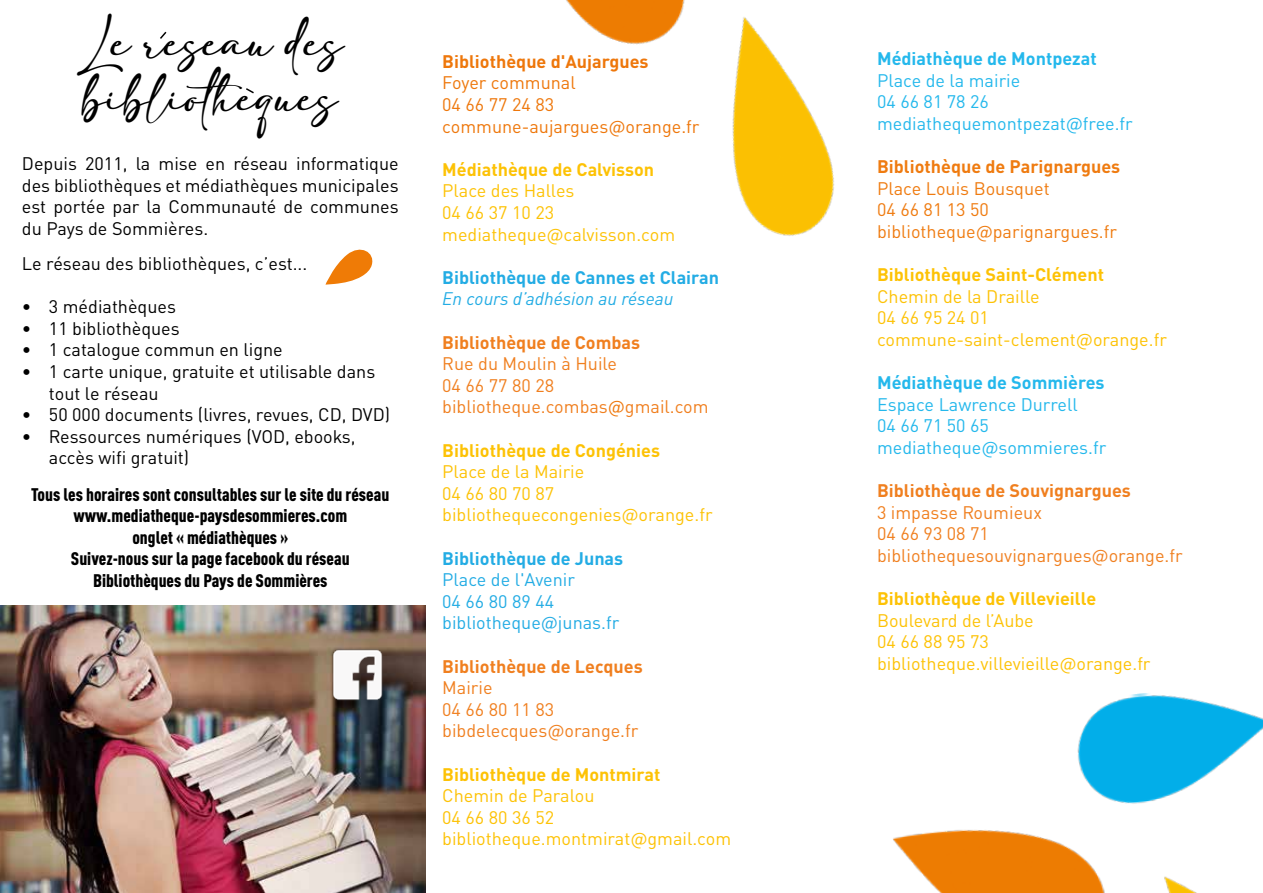
<style>
.page{position:relative;width:1263px;height:893px;background:#fff}
.page>*{position:absolute;margin:0;border:0;box-sizing:border-box;transform-origin:0 0}
.t1{font:36px/55.5px "adelia";color:#000}
.t2{font:18px/21.6px "DINOT";color:#000}
.t3{font:18px/21.6px "DINOT";color:#fdc205}
.t4{font:900 condensed 18px/21.6px "DINOT";color:#000;text-align:center}
.t5{font:18px/21.6px "DINOT";color:#f07f1f}
.t6{font:700 18px "DINOT";color:#fdc205}
.t7{font:18px/21.6px "DINOT";color:#24b8ec}
.t8{font:700 18px "DINOT";color:#f07f1f}
.t9{font:18px/21.6px "DINOT";color:#ef7b10}
.t10{font:18px/21.6px "DINOT";color:#ee770b}
.t11{font:700 18px "DINOT";color:#23ace4}
.t12{font:18px/21.6px "DINOT";color:#23ace4}
.t13{font:700 18px "DINOT";color:#24b8ec}
.t14{font:700 18px "DINOT";color:#ef7b10}
.t15{font:italic 18px "DINOT";color:#23ace4}
.t16{font:700 18px "DINOT";color:#ee770b}
.s1{color:#ee770b}
</style>
<div class="page">
<img style="left:0;top:606px;width:425px;height:287px">
<img style="left:893px;top:693px;width:370px;height:200px">
<svg style="left:325px;top:249px;width:48px;height:36px"></svg>
<svg style="left:160px;top:31px;width:7px;height:8px"></svg>
<svg style="left:246px;top:88px;width:8px;height:6px"></svg>
<img style="left:566px;top:0;width:268px;height:236px">
<img style="left:310px;top:646px;width:78px;height:58px">
<h1 class="t1" style="left:77px;top:17px;width:268px">Le reseau des bibliotheques</h1>
<p class="t2" style="left:22px;top:152px;width:378px;text-align:justify">Depuis 2011, la mise en réseau informatique des bibliothèques et médiathèques municipales est portée par la Communauté de communes du Pays de Sommières.</p>
<p class="t2" style="left:22px;top:252px;width:287px">Le réseau des bibliothèques, c’est...</p>
<p class="t2" style="left:22px;top:296px;width:156px">• 3 médiathèques</p>
<p class="t2" style="left:22px;top:317px;width:159px">• 11 bibliothèques</p>
<p class="t2" style="left:22px;top:339px;width:262px">• 1 catalogue commun en ligne</p>
<p class="t2" style="left:49px;top:360px;width:328px;text-indent:-27px">• 1 carte unique, gratuite et utilisable dans tout le réseau</p>
<p class="t2" style="left:22px;top:404px;width:370px">• 50 000 documents (livres, revues, CD, DVD)</p>
<p class="t2" style="left:49px;top:425px;width:308px;text-indent:-27px">• Ressources numériques (VOD, ebooks, accès wifi gratuit)</p>
<p class="t4" style="left:31px;top:483px;width:360px">Tous les horaires sont consultables sur le site du réseau www.mediatheque-paysdesommieres.com<br>onglet « médiathèques »<br>Suivez-nous sur la page facebook du réseau Bibliothèques du Pays de Sommières</p>
<p class="t16" style="left:442px;top:49px;width:208px">Bibliothèque d'Aujargues</p>
<p class="t10" style="left:442px;top:72px;width:259px">Foyer communal<br>04 66 77 24 83 commune-aujargues@orange.fr</p>
<p class="t6" style="left:442px;top:157px;width:213px">Médiathèque de Calvisson</p>
<p class="t3" style="left:442px;top:180px;width:234px">Place des Halles<br>04 66 37 10 23 mediatheque@calvisson.com</p>
<p class="t11" style="left:442px;top:265px;width:278px">Bibliothèque de Cannes et Clairan</p>
<p class="t15" style="left:442px;top:288px;width:233px">En cours d’adhésion au réseau</p>
<p class="t8" style="left:442px;top:330px;width:199px">Bibliothèque de Combas</p>
<p class="t5" style="left:442px;top:353px;width:268px">Rue du Moulin à Huile<br>04 66 77 80 28 bibliotheque.combas<span class="s1">@</span>gmail.com</p>
<p class="t6" style="left:442px;top:438px;width:219px">Bibliothèque de Congénies</p>
<p class="t3" style="left:442px;top:461px;width:272px">Place de la Mairie<br>04 66 80 70 87 bibliothequecongenies@orange.fr</p>
<p class="t11" style="left:442px;top:546px;width:183px">Bibliothèque de Junas</p>
<p class="t12" style="left:442px;top:569px;width:178px">Place de l'Avenir<br>04 66 80 89 44 bibliotheque@junas.fr</p>
<p class="t8" style="left:442px;top:654px;width:202px">Bibliothèque de Lecques</p>
<p class="t5" style="left:442px;top:677px;width:198px">Mairie<br>04 66 80 11 83 bibdelecques@orange.fr</p>
<p class="t6" style="left:442px;top:762px;width:220px">Bibliothèque de Montmirat</p>
<p class="t3" style="left:442px;top:785px;width:290px">Chemin de Paralou<br>04 66 80 36 52 bibliotheque.montmirat@gmail.com</p>
<p class="t13" style="left:877px;top:47px;width:221px">Médiathèque de Montpezat</p>
<p class="t7" style="left:877px;top:69px;width:257px">Place de la mairie<br>04 66 81 78 26 mediathequemontpezat@free.fr</p>
<p class="t14" style="left:877px;top:155px;width:245px">Bibliothèque de Parignargues</p>
<p class="t9" style="left:877px;top:177px;width:241px">Place Louis Bousquet<br>04 66 81 13 50 bibliotheque@parignargues.fr</p>
<p class="t6" style="left:877px;top:263px;width:228px">Bibliothèque Saint-Clément</p>
<p class="t3" style="left:877px;top:285px;width:291px">Chemin de la Draille<br>04 66 95 24 01 commune-saint-clement@orange.fr</p>
<p class="t13" style="left:877px;top:371px;width:229px">Médiathèque de Sommières</p>
<p class="t7" style="left:877px;top:393px;width:231px">Espace Lawrence Durrell<br>04 66 71 50 65 mediatheque@sommieres.fr</p>
<p class="t8" style="left:877px;top:479px;width:255px">Bibliothèque de Souvignargues</p>
<p class="t5" style="left:877px;top:501px;width:307px">3 impasse Roumieux<br>04 66 93 08 71 bibliothequesouvignargues@orange.fr</p>
<p class="t6" style="left:877px;top:587px;width:221px">Bibliothèque de Villevieille</p>
<p class="t3" style="left:877px;top:609px;width:275px">Boulevard de l’Aube<br>04 66 88 95 73 bibliotheque.villevieille@orange.fr</p>
</div>
